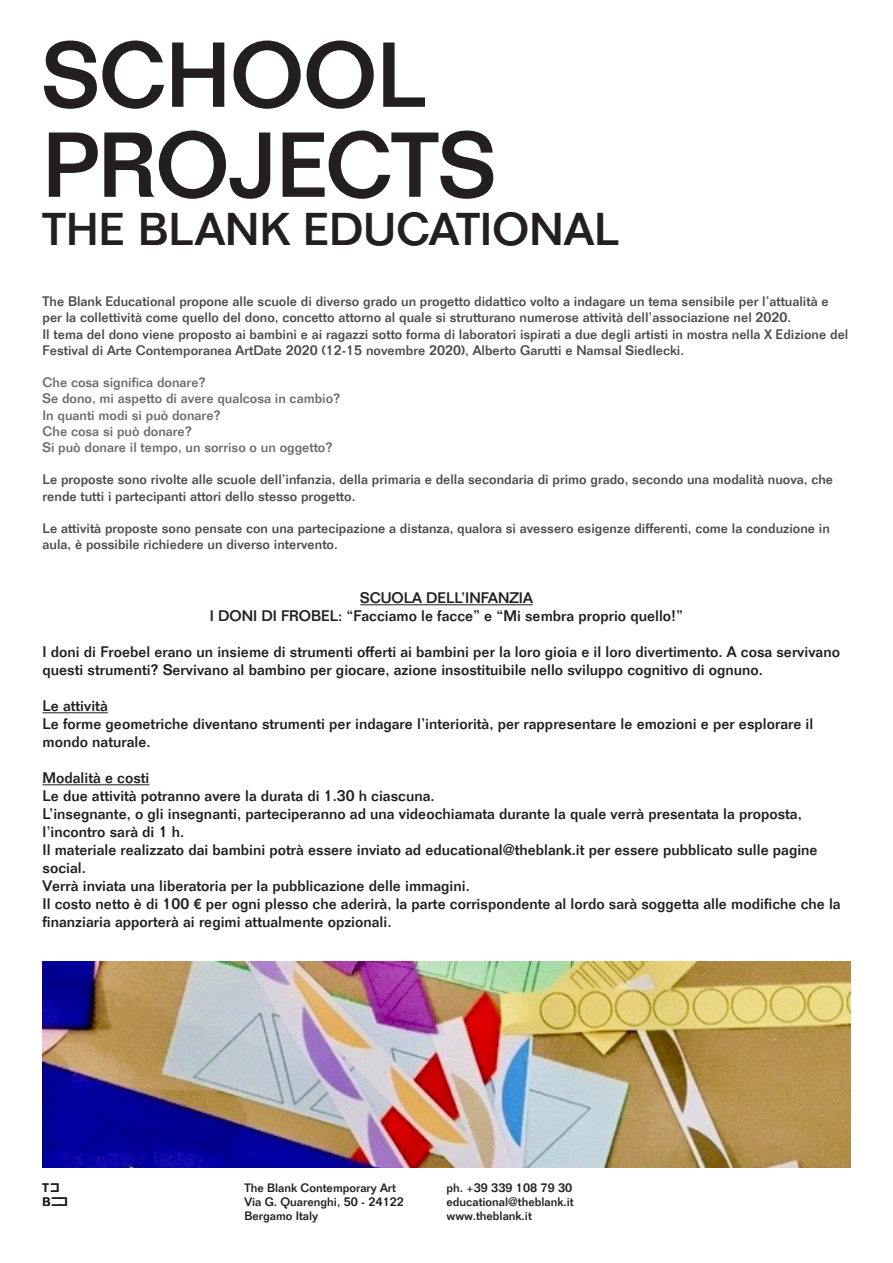
<style>
.page{position:relative;width:893px;height:1263px;background:#fff}
.page>*{position:absolute;margin:0;border:0;box-sizing:border-box;transform-origin:0 0}
.t1{font:500 90px/90px "The Blank";letter-spacing:-.005em;color:#231f20}
.t2{font:500 45px "The Blank";letter-spacing:.005em;color:#231f20}
.t3{font:500 15px/18px "The Blank";color:#231f20}
.t4{font:500 13.5px/16.2px "The Blank";color:#4b4c4d}
.t5{font:500 13.5px "The Blank";color:#6c6d70}
.t6{font:500 12px/14.4px "The Blank";color:#231f20}
</style>
<div class="page">
<hr style="left:360px;top:604px;width:173px;height:1px;background:#231f20">
<hr style="left:43px;top:712px;width:65px;height:1px;background:#231f20">
<hr style="left:43px;top:784px;width:106px;height:1px;background:#231f20">
<img style="left:43px;top:961px;width:807px;height:206px">
<p class="t1" style="left:43px;top:30px;width:455px">SCHOOL<br>PROJECTS</p>
<p class="t2" style="left:43px;top:202px;width:578px">THE BLANK EDUCATIONAL</p>
<p class="t4" style="left:43px;top:293px;width:788px">The Blank Educational propone alle scuole di diverso grado un progetto didattico volto a indagare un tema sensibile per l’attualità e per la collettività come quello del dono, concetto attorno al quale si strutturano numerose attività dell’associazione nel 2020.</p>
<p class="t4" style="left:43px;top:326px;width:807px">Il tema del dono viene proposto ai bambini e ai ragazzi sotto forma di laboratori ispirati a due degli artisti in mostra nella X Edizione del<br>Festival di Arte Contemporanea ArtDate 2020 (12-15 novembre 2020), Alberto Garutti e Namsal Siedlecki.</p>
<p class="t5" style="left:43px;top:374px;width:165px">Che cosa significa donare?</p>
<p class="t5" style="left:43px;top:391px;width:300px">Se dono, mi aspetto di avere qualcosa in cambio?</p>
<p class="t5" style="left:43px;top:407px;width:180px">In quanti modi si può donare?</p>
<p class="t5" style="left:43px;top:423px;width:151px">Che cosa si può donare?</p>
<p class="t5" style="left:43px;top:439px;width:292px">Si può donare il tempo, un sorriso o un oggetto?</p>
<p class="t4" style="left:43px;top:472px;width:792px">Le proposte sono rivolte alle scuole dell’infanzia, della primaria e della secondaria di primo grado, secondo una modalità nuova, che rende tutti i partecipanti attori dello stesso progetto.</p>
<p class="t4" style="left:43px;top:520px;width:789px">Le attività proposte sono pensate con una partecipazione a distanza, qualora si avessero esigenze differenti, come la conduzione in aula, è possibile richiedere un diverso intervento.</p>
<p class="t3" style="left:360px;top:589px;width:174px">SCUOLA DELL’INFANZIA</p>
<p class="t3" style="left:210px;top:607px;width:475px">I DONI DI FROBEL: “Facciamo le facce” e “Mi sembra proprio quello!”</p>
<p class="t3" style="left:43px;top:643px;width:799px">I doni di Froebel erano un insieme di strumenti offerti ai bambini per la loro gioia e il loro divertimento. A cosa servivano questi strumenti? Servivano al bambino per giocare, azione insostituibile nello sviluppo cognitivo di ognuno.</p>
<p class="t3" style="left:43px;top:697px;width:67px">Le attività</p>
<p class="t3" style="left:43px;top:715px;width:772px">Le forme geometriche diventano strumenti per indagare l’interiorità, per rappresentare le emozioni e per esplorare il mondo naturale.</p>
<p class="t3" style="left:43px;top:769px;width:108px">Modalità e costi</p>
<p class="t3" style="left:43px;top:787px;width:394px">Le due attività potranno avere la durata di 1.30 h ciascuna.</p>
<p class="t3" style="left:43px;top:805px;width:761px">L’insegnante, o gli insegnanti, parteciperanno ad una videochiamata durante la quale verrà presentata la proposta, l’incontro sarà di 1 h.</p>
<p class="t3" style="left:43px;top:841px;width:777px">Il materiale realizzato dai bambini potrà essere inviato ad educational@theblank.it per essere pubblicato sulle pagine social.</p>
<p class="t3" style="left:43px;top:877px;width:429px">Verrà inviata una liberatoria per la pubblicazione delle immagini.</p>
<p class="t3" style="left:43px;top:895px;width:800px">Il costo netto è di 100 € per ogni plesso che aderirà, la parte corrispondente al lordo sarà soggetta alle modifiche che la finanziaria apporterà ai regimi attualmente opzionali.</p>
<p class="t6" style="left:43px;top:1180px;width:18px">T ]</p>
<p class="t6" style="left:43px;top:1194px;width:26px">B =]</p>
<p class="t6" style="left:244px;top:1180px;width:161px">The Blank Contemporary Art<br>Via G. Quarenghi, 50 - 24122<br>Bergamo Italy</p>
<p class="t6" style="left:446px;top:1180px;width:129px;text-align:justify">ph. +39 339 108 79 30 educational@theblank.it www.theblank.it</p>
</div>
